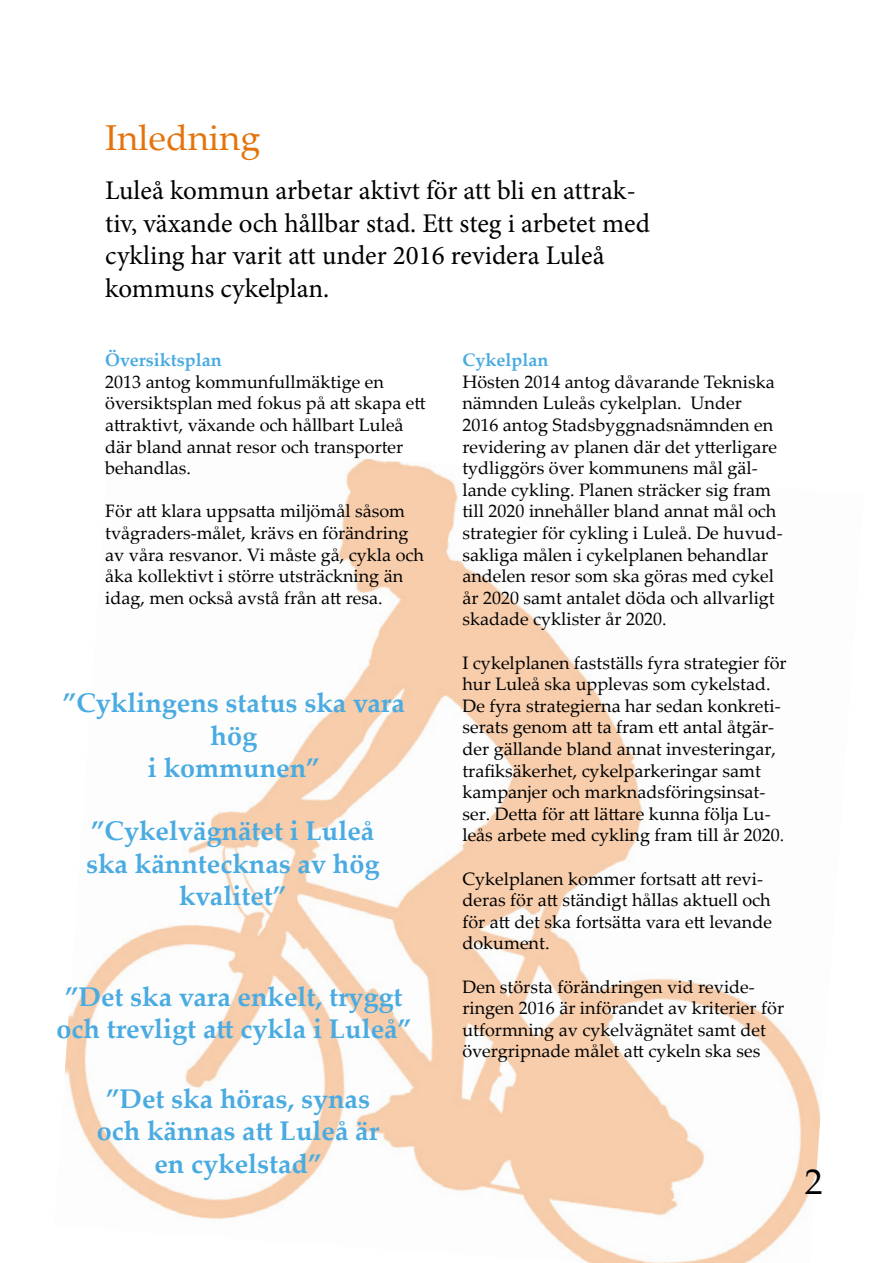
<style>
.page{position:relative;width:893px;height:1263px;background:#fff}
.page>*{position:absolute;margin:0;border:0;box-sizing:border-box;transform-origin:0 0}
.t1{font:36px "Palatino Linotype";color:#e4730b}
.t2{font:36px "Palatino Linotype";color:#020304}
.t3{font:700 27px/32.4px "Palatino Linotype";color:#49abe1;text-align:center}
.t4{font:27px/32.4px "Minion Pro";color:#000}
.t5{font:18px/21.6px "Palatino Linotype";color:#000}
.t6{font:18px/21.6px "Palatino Linotype";color:#020203}
.t7{font:700 18px "Palatino Linotype";color:#49abe1}
</style>
<div class="page">
<img style="left:65px;top:459px;width:756px;height:804px">
<h1 class="t1" style="left:105px;top:112px;width:157px">Inledning</h1>
<h2 class="t4" style="left:105px;top:175px;width:546px">Luleå kommun arbetar aktivt för att bli en attrak&shy;tiv, växande och hållbar stad. Ett steg i arbetet med cykling har varit att under 2016 revidera Luleå kommuns cykelplan.</h2>
<p class="t7" style="left:105px;top:347px;width:118px">Översiktsplan</p>
<p class="t5" style="left:105px;top:370px;width:322px">2013 antog kommunfullmäktige en översiktsplan med fokus på att skapa ett attraktivt, växande och hållbart Luleå där bland annat resor och transporter behandlas.</p>
<p class="t5" style="left:105px;top:500px;width:320px">För att klara uppsatta miljömål såsom tvågraders-målet, krävs en förändring av våra resvanor. Vi måste gå, cykla och åka kollektivt i större utsträckning än idag, men också avstå från att resa.</p>
<h2 class="t3" style="left:63px;top:686px;width:343px">”Cyklingens status ska vara hög<br>i kommunen”</h2>
<h2 class="t3" style="left:86px;top:814px;width:295px">”Cykelvägnätet i Luleå ska känntecknas av hög kvalitet”</h2>
<h2 class="t3" style="left:56px;top:979px;width:356px">”Det ska vara enkelt, tryggt och trevligt att cykla i Luleå”</h2>
<h2 class="t3" style="left:97px;top:1082px;width:284px">”Det ska höras, synas och kännas att Luleå är en cykelstad”</h2>
<p class="t7" style="left:462px;top:347px;width:87px">Cykelplan</p>
<p class="t6" style="left:462px;top:370px;width:322px">Hösten 2014 antog dåvarande Tekniska nämnden Luleås cykelplan. Under<br>2016 antog Stadsbyggnadsnämnden en revidering av planen där det ytterligare tydliggörs över kommunens mål gäl&shy;lande cykling. Planen sträcker sig fram till 2020 innehåller bland annat mål och strategier för cykling i Luleå. De huvud&shy;sakliga målen i cykelplanen behandlar andelen resor som ska göras med cykel år 2020 samt antalet döda och allvarligt skadade cyklister år 2020.</p>
<p class="t6" style="left:462px;top:651px;width:326px">I cykelplanen fastställs fyra strategier för hur Luleå ska upplevas som cykelstad.</p>
<p class="t5" style="left:462px;top:694px;width:323px">De fyra strategierna har sedan konkreti&shy;serats genom att ta fram ett antal åtgär&shy;der gällande bland annat investeringar, trafiksäkerhet, cykelparkeringar samt kampanjer och marknadsföringsinsat&shy;ser. Detta för att lättare kunna följa Lu&shy;leås arbete med cykling fram till år 2020.</p>
<p class="t5" style="left:462px;top:867px;width:311px">Cykelplanen kommer fortsatt att revi&shy;deras för att ständigt hållas aktuell och för att det ska fortsätta vara ett levande dokument.</p>
<p class="t6" style="left:462px;top:975px;width:323px">Den största förändringen vid revide&shy;ringen 2016 är införandet av kriterier för utformning av cykelvägnätet samt det övergripnade målet att cykeln ska ses</p>
<h1 class="t2" style="left:805px;top:1156px;width:19px">2</h1>
</div>
